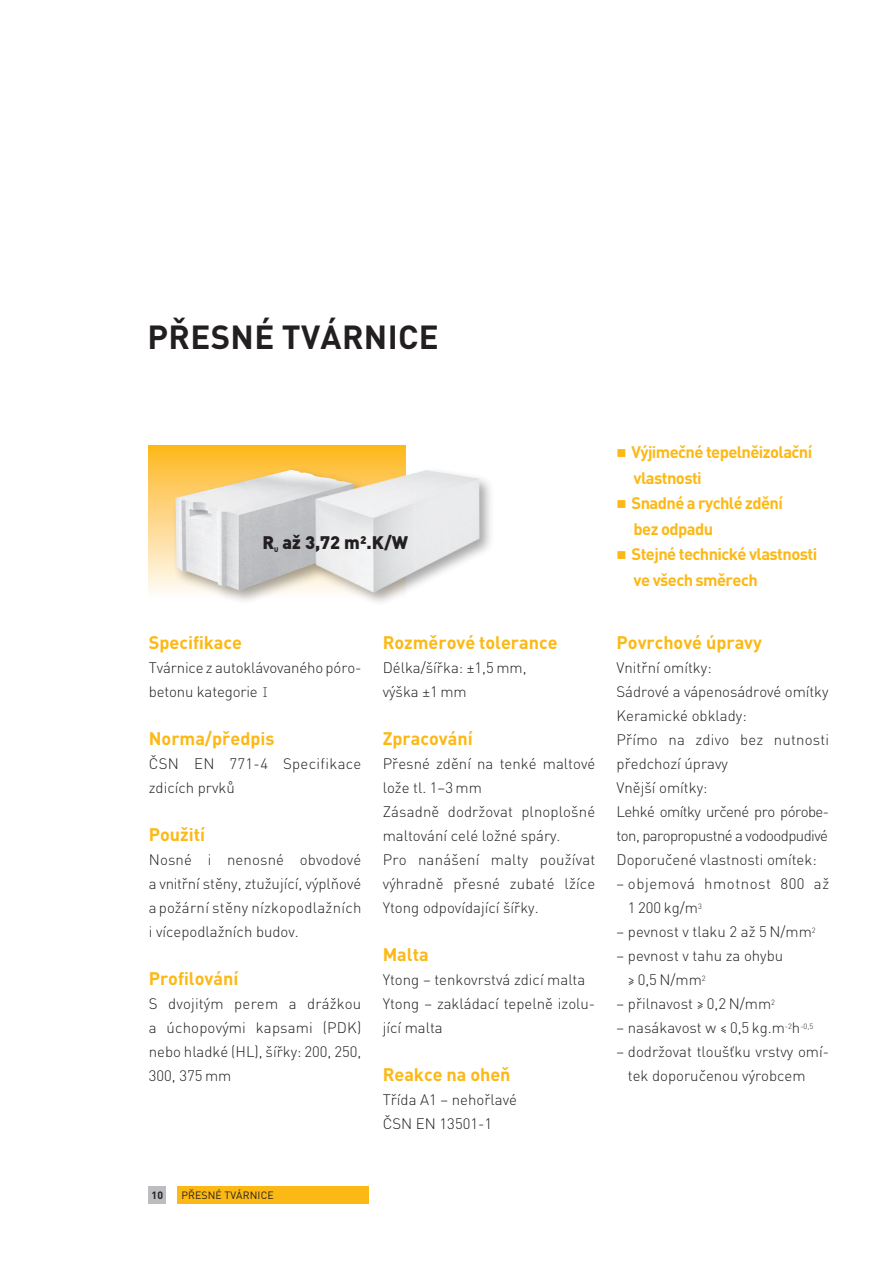
<style>
.page{position:relative;width:893px;height:1263px;background:#fff}
.page>*{position:absolute;margin:0;border:0;box-sizing:border-box;transform-origin:0 0}
.headline{font:700 33px "DIN Pro";letter-spacing:.01em;color:#231f20}
.copytext-nadpis{font:700 18px "DIN Pro";color:#fcb814}
.t1{font:900 18px "DIN Pro";color:#231f20}
.citát{font:700 16.5px "DIN Pro";letter-spacing:-.035em;color:#fcb814}
.copytext{font:300 15px/24px "DIN Pro";color:#231f20}
.copytext-2{font:300 15px/24px "DIN Pro";letter-spacing:-.04em;color:#231f20}
.copytext-3{font:300 15px/24px "DIN Pro";letter-spacing:.02em;color:#231f20}
.copytext-4{font:300 15px/24px "DIN Pro";letter-spacing:.04em;color:#231f20}
.text_u_stránkování{font:10.5px "DIN Pro";letter-spacing:.01em;color:#231f20}
.Normální{font:700 10.5px "DIN Pro";color:#231f20}
.t2{font:900 6.45px "DIN Pro";color:#231f20}
.s1{font-family:"Letter Gothic Std";font-weight:400;font-size:13.5px}
</style>
<div class="page">
<div style="left:149px;top:446px;width:257px;height:153px;background:linear-gradient(to bottom,#feb721,#fefcfc)"></div>
<div style="left:149px;top:1186px;width:17px;height:17px;background:#bcbdc0"></div>
<div style="left:177px;top:1186px;width:191px;height:17px;background:#fcb814"></div>
<div style="left:172px;top:467px;width:198px;height:139px;background:#231f20;opacity:.4"></div>
<img style="left:176px;top:470px;width:135px;height:120px">
<div style="left:312px;top:467px;width:183px;height:140px;background:#fff"></div>
<img style="left:311px;top:467px;width:180px;height:134px">
<p class="headline" style="left:147px;top:315px;width:293px">PŘESNÉ TVÁRNICE</p>
<p class="t1" style="left:283px;top:530px;width:127px">až 3,72 m².K/W</p>
<p class="t1" style="left:263px;top:530px;width:13px">R</p>
<p class="t2" style="left:274px;top:546px;width:6px">U</p>
<p class="copytext-nadpis" style="left:149px;top:631px;width:95px">Specifikace</p>
<p class="copytext" style="left:149px;top:655px;width:214px">Tvárnice z autoklávovaného póro&shy;betonu kategorie <span class="s1">I</span></p>
<p class="copytext-nadpis" style="left:149px;top:727px;width:127px">Norma/předpis</p>
<p class="copytext-3" style="left:149px;top:751px;width:214px">ČSN EN 771-4 Specifikace zdicích prvků</p>
<p class="copytext-nadpis" style="left:149px;top:823px;width:58px">Použití</p>
<p class="copytext" style="left:149px;top:847px;width:214px;text-align:justify">Nosné i nenosné obvodové a vnitřní stěny, ztužující, výplňové a požární stěny nízkopodlažních i vícepodlažních budov.</p>
<p class="copytext-nadpis" style="left:149px;top:967px;width:91px">Profilování</p>
<p class="copytext" style="left:149px;top:991px;width:214px;text-align:justify">S dvojitým perem a drážkou a úchopovými kapsami (PDK) nebo hladké (HL), šířky: 200, 250, 300, 375 mm</p>
<p class="copytext-nadpis" style="left:383px;top:631px;width:176px">Rozměrové tolerance</p>
<p class="copytext" style="left:383px;top:655px;width:145px">Délka/šířka: ±1,5 mm,</p>
<p class="copytext" style="left:383px;top:679px;width:85px">výška ±1 mm</p>
<p class="copytext-nadpis" style="left:383px;top:727px;width:91px">Zpracování</p>
<p class="copytext" style="left:383px;top:751px;width:214px">Přesné zdění na tenké maltové lože tl. 1–3 mm</p>
<p class="copytext" style="left:383px;top:799px;width:214px">Zásadně dodržovat plnoplošné maltování celé ložné spáry.</p>
<p class="copytext" style="left:383px;top:847px;width:214px;text-align:justify">Pro nanášení malty používat výhradně přesné zubaté lžíce Ytong odpovídající šířky.</p>
<p class="copytext-nadpis" style="left:383px;top:943px;width:48px">Malta</p>
<p class="copytext" style="left:383px;top:967px;width:204px">Ytong – tenkovrstvá zdicí malta</p>
<p class="copytext" style="left:383px;top:991px;width:214px">Ytong – zakládací tepelně izolu&shy;jící malta</p>
<p class="copytext-nadpis" style="left:383px;top:1063px;width:129px">Reakce na oheň</p>
<p class="copytext" style="left:383px;top:1087px;width:136px">Třída A1 – nehořlavé</p>
<p class="copytext" style="left:383px;top:1111px;width:111px">ČSN EN 13501-1</p>
<p class="citát" style="left:617px;top:441px;width:197px">■ Výjimečné tepelněizolační</p>
<p class="citát" style="left:634px;top:467px;width:70px">vlastnosti</p>
<p class="citát" style="left:617px;top:492px;width:168px">■ Snadné a rychlé zdění</p>
<p class="citát" style="left:634px;top:518px;width:81px">bez odpadu</p>
<p class="citát" style="left:617px;top:543px;width:202px">■ Stejné technické vlastnosti</p>
<p class="citát" style="left:634px;top:569px;width:126px">ve všech směrech</p>
<p class="copytext-nadpis" style="left:617px;top:631px;width:147px">Povrchové úpravy</p>
<p class="copytext" style="left:617px;top:655px;width:97px">Vnitřní omítky:</p>
<p class="copytext" style="left:617px;top:679px;width:213px">Sádrové a vápenosádrové omítky</p>
<p class="copytext" style="left:617px;top:703px;width:132px">Keramické obklady:</p>
<p class="copytext" style="left:617px;top:727px;width:214px">Přímo na zdivo bez nutnosti předchozí úpravy</p>
<p class="copytext" style="left:617px;top:775px;width:92px">Vnější omítky:</p>
<p class="copytext-2" style="left:617px;top:799px;width:214px">Lehké omítky určené pro pórobe&shy;ton, paropropustné a vodoodpudivé</p>
<p class="copytext" style="left:617px;top:847px;width:202px">Doporučené vlastnosti omítek:</p>
<p class="copytext-4" style="left:628px;top:871px;width:203px;text-indent:-11px">– objemová hmotnost 800 až<br>1 200 kg/m<sup>3</sup></p>
<p class="copytext" style="left:617px;top:919px;width:201px">– pevnost v tlaku 2 až 5 N/mm<sup>2</sup></p>
<p class="copytext" style="left:617px;top:943px;width:168px">– pevnost v tahu za ohybu</p>
<p class="copytext" style="left:627px;top:967px;width:80px">≥ 0,5 N/mm<sup>2</sup></p>
<p class="copytext" style="left:617px;top:991px;width:160px">– přilnavost ≥ 0,2 N/mm<sup>2</sup></p>
<p class="copytext" style="left:617px;top:1015px;width:198px">– nasákavost w ≤ 0,5 kg.m<sup>-2</sup>h<sup>-0,5</sup></p>
<p class="copytext" style="left:628px;top:1039px;width:203px;text-indent:-11px">– dodržovat tloušťku vrstvy omí&shy;tek doporučenou výrobcem</p>
<p class="Normální" style="left:152px;top:1188px;width:13px">10</p>
<p class="text_u_stránkování" style="left:181px;top:1188px;width:94px">PŘESNÉ TVÁRNICE</p>
</div>
